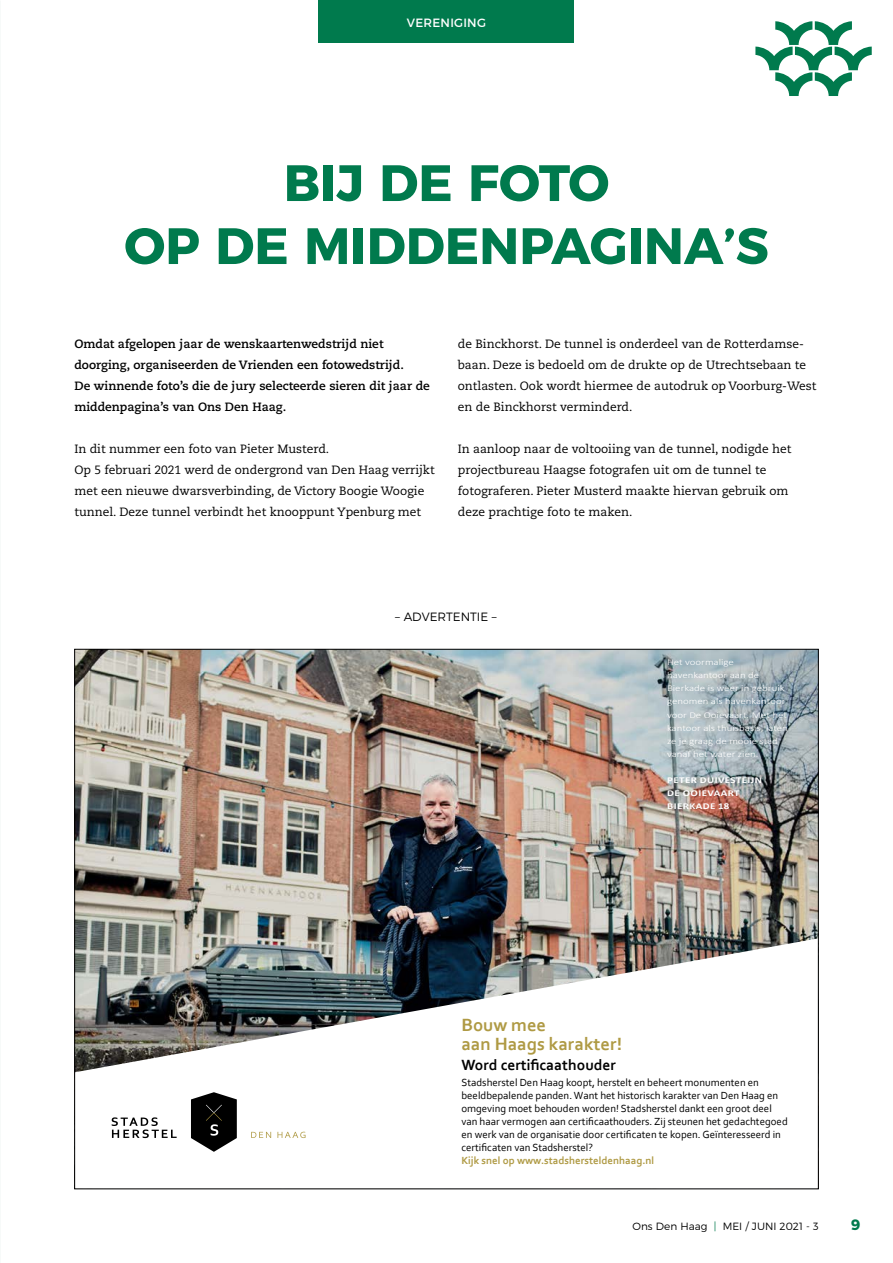
<style>
.page{position:relative;width:893px;height:1263px;background:#fff}
.page>*{position:absolute;margin:0;border:0;box-sizing:border-box;transform-origin:0 0}
.t1{font:700 51px/63px "Montserrat";color:#007a4d;text-align:center}
.t2{font:700 18.6px/18.6px "Corbel";color:#af9a44}
.t3{font:700 15.45px "Corbel";color:#000}
.t4{font:700 15px "Montserrat";color:#007a4d}
.t5{font:12px/21px "Caecilia LT Std";color:#000}
.t6{font:700 12px/21px "Caecilia LT Std";color:#000}
.t7{font:300 12px "Montserrat";color:#000}
.t8{font:12px "Montserrat";letter-spacing:.02em;color:#fff}
.t9{font:10.8px/13px "Corbel";color:#000}
.t10{font:700 10.8px "Corbel";color:#af9a44}
.t11{font:300 10.5px "Montserrat";color:#000}
.t12{font:300 9px/13px "Calibri";color:#fff;scale:1.22 1}
.t13{font:700 9px/13px "Calibri";letter-spacing:.04em;color:#fff;scale:1.22 1}
.s1{color:#007a4d}
</style>
<div class="page">
<svg style="left:755px;top:21px;width:117px;height:75px"></svg>
<div style="left:319px;top:0;width:255px;height:43px;background:#007a4d"></div>
<img style="left:76px;top:651px;width:741px;height:287px">
<img style="left:76px;top:938px;width:741px;height:201px">
<svg style="left:251px;top:1132px;width:20px;height:6px"></svg>
<svg style="left:277px;top:1132px;width:29px;height:6px"></svg>
<svg style="left:112px;top:1117px;width:65px;height:21px"></svg>
<svg style="left:191px;top:1092px;width:46px;height:60px"></svg>
<p class="t8" style="left:407px;top:13px;width:81px">VERENIGING</p>
<h1 class="t1" style="left:124px;top:147px;width:646px">BIJ DE FOTO<br>OP DE MIDDENPAGINA’S</h1>
<p class="t6" style="left:74px;top:334px;width:357px">Omdat afgelopen jaar de wenskaartenwedstrijd niet doorging, organiseerden de Vrienden een fotowedstrijd.<br>De winnende foto’s die de jury selecteerde sieren dit jaar de middenpagina’s van Ons Den Haag.</p>
<p class="t5" style="left:74px;top:439px;width:362px">In dit nummer een foto van Pieter Musterd.<br>Op 5 februari 2021 werd de ondergrond van Den Haag verrijkt met een nieuwe dwarsverbinding, de Victory Boogie Woogie tunnel. Deze tunnel verbindt het knooppunt Ypenburg met</p>
<p class="t5" style="left:458px;top:334px;width:360px">de Binckhorst. De tunnel is onderdeel van de Rotterdamse&shy;baan. Deze is bedoeld om de drukte op de Utrechtsebaan te ontlasten. Ook wordt hiermee de autodruk op Voorburg-West en de Binckhorst verminderd.</p>
<p class="t5" style="left:458px;top:439px;width:335px">In aanloop naar de voltooiing van de tunnel, nodigde het projectbureau Haagse fotografen uit om de tunnel te fotograferen. Pieter Musterd maakte hiervan gebruik om deze prachtige foto te maken.</p>
<p class="t7" style="left:395px;top:607px;width:103px">– ADVERTENTIE –</p>
<p class="t12" style="left:667px;top:656px;width:101px">Het voormalige havenkantoor aan de<br>Bierkade is weer in gebruik genomen als havenkantoor voor De Ooievaart. Met het kantoor als thuisbasis, laten ze je graag de mooie stad vanaf het water zien.</p>
<p class="t13" style="left:667px;top:773px;width:79px">PETER DUIVESTEIJN<br>DE OOIEVAART<br>BIERKADE 18</p>
<h2 class="t2" style="left:461px;top:1015px;width:162px">Bouw mee<br>aan Haags karakter!</h2>
<p class="t3" style="left:461px;top:1055px;width:156px">Word certificaathouder</p>
<p class="t9" style="left:461px;top:1075px;width:328px">Stadsherstel Den Haag koopt, herstelt en beheert monumenten en beeldbepalende panden. Want het historisch karakter van Den Haag en omgeving moet behouden worden! Stadsherstel dankt een groot deel van haar vermogen aan certificaathouders. Zij steunen het gedachtegoed en werk van de organisatie door certificaten te kopen. Geïnteresseerd in certificaten van Stadsherstel?</p>
<p class="t10" style="left:461px;top:1153px;width:194px">Kijk snel op www.stadshersteldenhaag.nl</p>
<p class="t11" style="left:632px;top:1218px;width:188px">Ons Den Haag <span class="s1">|</span> MEI / JUNI 2021 - 3</p>
<p class="t4" style="left:851px;top:1212px;width:11px">9</p>
</div>
